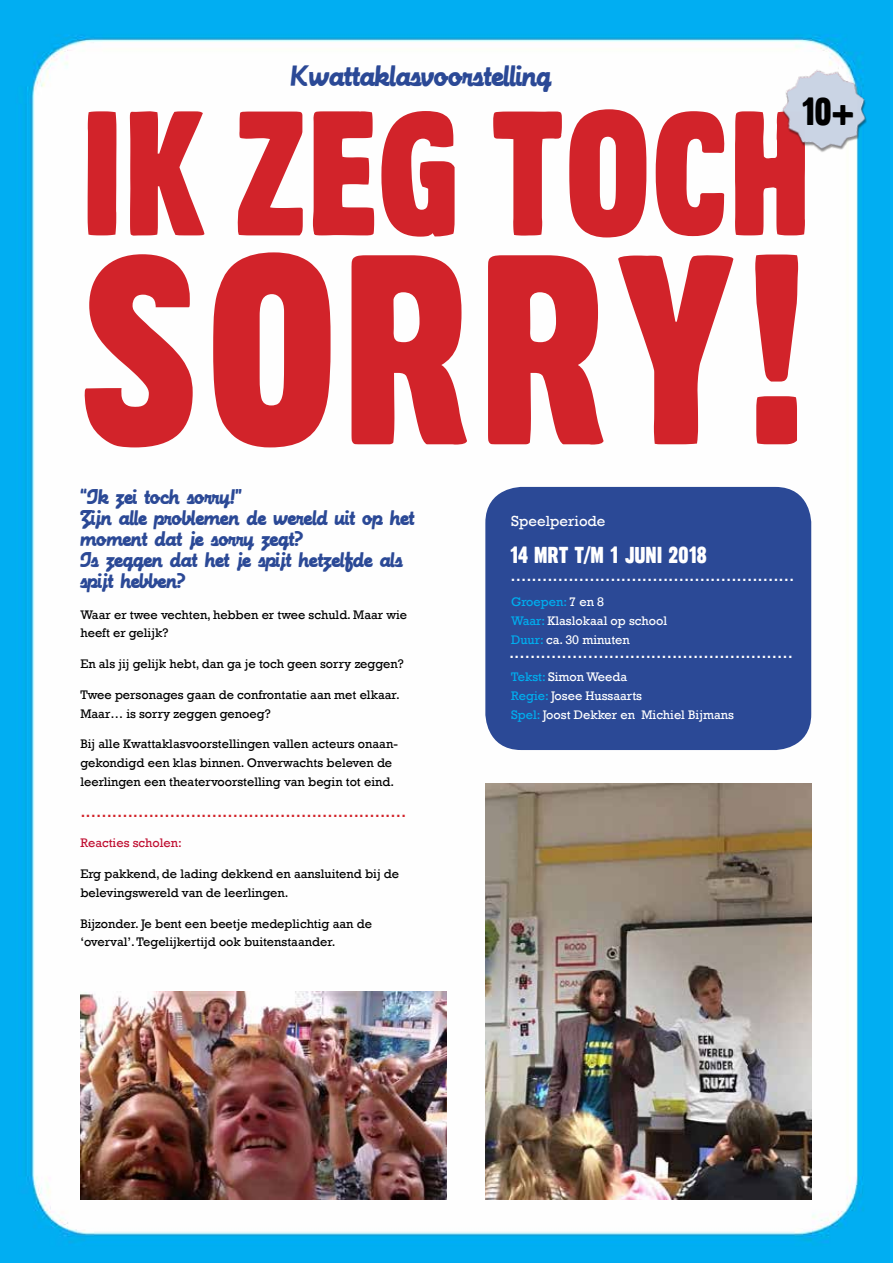
<style>
.page{position:relative;width:893px;height:1263px;background:#fff}
.page>*{position:absolute;margin:0;border:0;box-sizing:border-box;transform-origin:0 0}
.t1{font:262.5px "Thick Goth";letter-spacing:.015em;color:#d2232a}
.t2{font:172.5px "Thick Goth";color:#d2232a}
.t3{font:37.5px "Thick Goth";color:#000}
.t4{font:22.5px "Thick Goth";color:#fff}
.t5{font:21px "Machine Script";color:#2b4996}
.t6{font:18px "Rockwell";color:#fff}
.t7{font:18px "Rockwell";color:#d2232a}
.t8{font:15px/21px "Machine Script";color:#2b4996}
.t9{font:15px "Rockwell";color:#fff}
.t10{font:12.75px/18.8px "Rockwell";color:#000}
.t11{font:12.75px/18.8px "Rockwell";color:#fff}
.t12{font:12.75px "Rockwell";color:#c01032}
.s1{color:#00aeef}
</style>
<div class="page">
<img style="left:0;top:1px;width:892px;height:1262px">
<div style="left:485px;top:487px;width:326px;height:263px;background:#2b4996;border-radius:36px"></div>
<img style="left:485px;top:783px;width:326px;height:416px">
<img style="left:80px;top:991px;width:366px;height:208px">
<img style="left:0;top:370px;width:2px;height:171px">
<img style="left:766px;top:52px;width:117px;height:116px">
<h3 class="t5" style="left:291px;top:64px;width:262px">Kwattaklasvoorstelling</h3>
<h3 class="t3" style="left:801px;top:89px;width:55px">10+</h3>
<h2 class="t2" style="left:80px;top:69px;width:732px">IK ZEG TOCH</h2>
<h1 class="t1" style="left:80px;top:191px;width:733px">SORRY!</h1>
<p class="t8" style="left:80px;top:488px;width:336px">“Ik zei toch sorry!”<br>Zijn alle problemen de wereld uit op het moment dat je sorry zegt?<br>Is zeggen dat het je spijt hetzelfde als spijt hebben?</p>
<p class="t10" style="left:80px;top:604px;width:328px">Waar er twee vechten, hebben er twee schuld. Maar wie heeft er gelijk?</p>
<p class="t10" style="left:80px;top:654px;width:325px">En als jij gelijk hebt, dan ga je toch geen sorry zeggen?</p>
<p class="t10" style="left:80px;top:685px;width:321px">Twee personages gaan de confrontatie aan met elkaar.<br>Maar… is sorry zeggen genoeg?</p>
<p class="t10" style="left:80px;top:734px;width:319px">Bij alle Kwattaklasvoorstellingen vallen acteurs onaan&shy;gekondigd een klas binnen. Onverwachts beleven de leerlingen een theatervoorstelling van begin tot eind.</p>
<h3 class="t7" style="left:80px;top:797px;width:327px">..............................................................</h3>
<p class="t12" style="left:80px;top:834px;width:103px">Reacties scholen:</p>
<p class="t10" style="left:80px;top:864px;width:320px">Erg pakkend, de lading dekkend en aansluitend bij de belevingswereld van de leerlingen.</p>
<p class="t10" style="left:80px;top:913px;width:293px">Bijzonder. Je bent een beetje medeplichtig aan de ‘overval’. Tegelijkertijd ook buitenstaander.</p>
<p class="t9" style="left:511px;top:510px;width:96px">Speelperiode</p>
<h3 class="t4" style="left:510px;top:542px;width:199px">14 MRT T/M 1 JUNI 2018</h3>
<h3 class="t6" style="left:511px;top:562px;width:285px">......................................................</h3>
<p class="t11" style="left:511px;top:592px;width:158px"><span class="s1">Groepen:</span> 7 en 8<br><span class="s1">Waar:</span> Klaslokaal op school<br><span class="s1">Duur:</span> ca. 30 minuten</p>
<p class="t11" style="left:511px;top:667px;width:224px"><span class="s1">Tekst:</span> Simon Weeda<br><span class="s1">Regie:</span> Josee Hussaarts<br><span class="s1">Spel:</span> Joost Dekker en Michiel Bijmans</p>
<h3 class="t6" style="left:509px;top:639px;width:285px">......................................................</h3>
</div>
